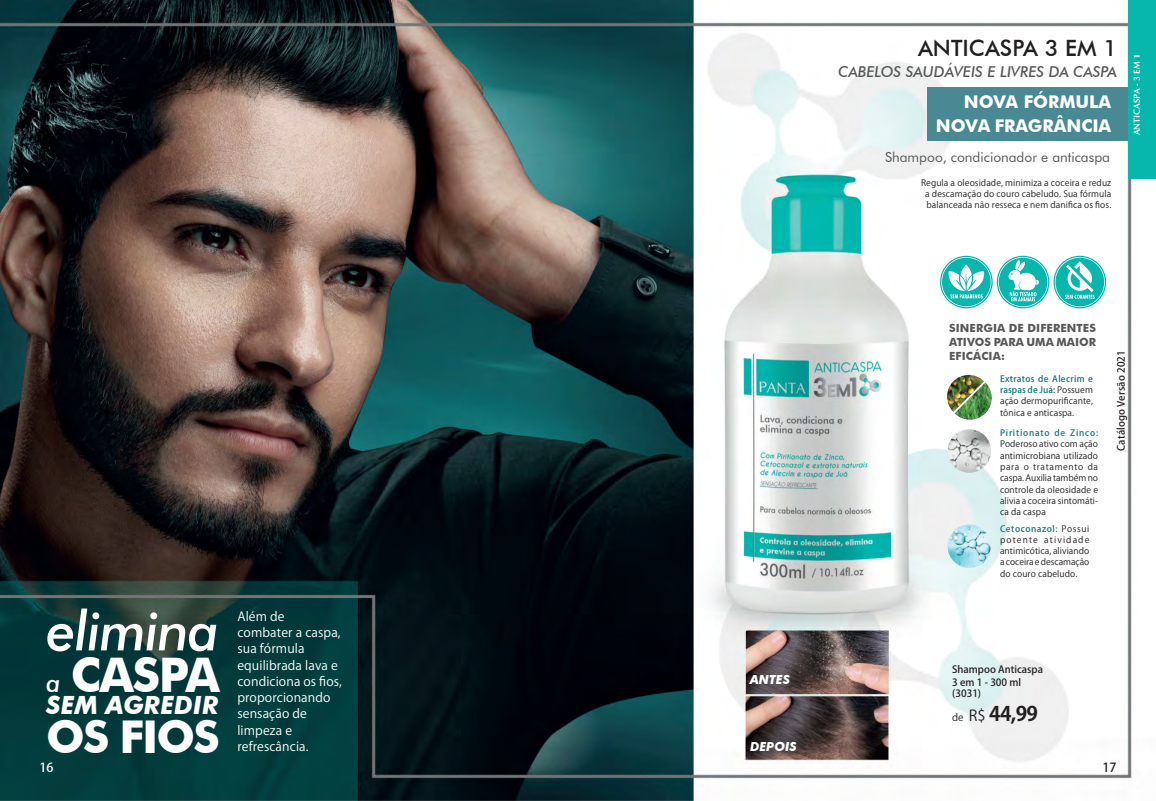
<style>
.page{position:relative;width:1156px;height:801px;background:#fff}
.page>*{position:absolute;margin:0;border:0;box-sizing:border-box;transform-origin:0 0}
.t1{font:italic 500 55.25px "Futura BT";letter-spacing:-.03em;color:#fff}
.t2{font:700 47.75px "Futura BT";letter-spacing:-.03em;color:#fff}
.t3{font:700 45.25px "Futura BT";letter-spacing:-.04em;color:#fff}
.t4{font:italic 700 25.12px "Futura BT";color:#fff}
.t5{font:500 22.5px "Futura BT";color:#231f20}
.t6{font:700 20px "Koz Go Pr 6 N";color:#231f20}
.t7{font:700 17.5px/23.8px "Futura BT";color:#fff;text-align:right}
.t8{font:italic 500 15px "Futura BT";color:#57585a}
.t9{font:13.75px "Futura BT";color:#57585a}
.t10{font:12.5px/16.2px "Koz Go Pr 6 N";letter-spacing:.01em;color:#fff}
.t11{font:italic 700 12.5px "Futura BT";color:#fff}
.t12{font:500 12.5px "Koz Go Pr 6 N";color:#fff}
.t13{font:500 12.5px "Koz Go Pr 6 N";color:#231f20}
.t14{font:700 11.25px/13.8px "Futura BT";letter-spacing:.01em;color:#57585a;text-align:justify}
.t15{font:500 10px/12px "Koz Go Pr 6 N";color:#231f20}
.t16{font:8.75px/11.2px "Koz Go Pr 6 N";letter-spacing:.01em;color:#231f20;text-align:justify}
.t17{font:500 8.75px "Koz Go Pr 6 N";letter-spacing:.085em;color:#0e767f}
.t18{font:700 8.75px "CG Omega";color:#fff}
.s1{font-weight:500;font-style:italic;font-size:25.12px}
.s2{font-weight:500;color:#0e767f}
.s3{font-weight:400;font-size:10px}
.s4{font-weight:400;font-size:15px}
</style>
<div class="page">
<img style="left:0;top:0;width:1132px;height:801px">
<hr style="left:1155px;top:88px;width:1px;height:53px;background:#498993">
<div style="left:927px;top:88px;width:201px;height:53px;background:#498993"></div>
<img style="left:947px;top:429px;width:43px;height:44px;border-radius:22px">
<img style="left:947px;top:524px;width:43px;height:44px;border-radius:22px">
<img style="left:954px;top:382px;width:39px;height:40px">
<img style="left:944px;top:375px;width:39px;height:37px">
<div style="left:1128px;top:0;width:27px;height:179px;background:#07b7ad"></div>
<svg style="left:939px;top:256px;width:166px;height:52px"></svg>
<h3 class="t5" style="left:917px;top:34px;width:200px">ANTICASPA 3 EM 1</h3>
<h3 class="t8" style="left:838px;top:63px;width:280px">CABELOS SAUDÁVEIS E LIVRES DA CASPA</h3>
<h3 class="t7" style="left:935px;top:90px;width:177px">NOVA FÓRMULA<br>NOVA FRAGRÂNCIA</h3>
<h3 class="t9" style="left:884px;top:149px;width:226px">Shampoo, condicionador e anticaspa</h3>
<p class="t16" style="left:925px;top:177px;width:187px;text-indent:-4px">Regula a oleosidade, minimiza a coceira e reduz a descamação do couro cabeludo. Sua fórmula balanceada não resseca e nem danifica os fios.</p>
<p class="t18" style="left:1130px;top:135px;width:82px;rotate:-90deg">ANTICASPA - 3 EM 1</p>
<h1 class="t1" style="left:46px;top:597px;width:174px">elimina</h1>
<h2 class="t2" style="left:46px;top:646px;width:175px"><span class="s1">a</span> CASPA</h2>
<h3 class="t4" style="left:46px;top:690px;width:174px">SEM AGREDIR</h3>
<h3 class="t3" style="left:46px;top:710px;width:175px">OS FIOS</h3>
<h3 class="t10" style="left:237px;top:608px;width:106px">Além de combater a caspa, sua fórmula equilibrada lava e condiciona os fios, proporcionando sensação de limpeza e refrescância.</h3>
<h3 class="t11" style="left:749px;top:672px;width:41px">ANTES</h3>
<h3 class="t11" style="left:749px;top:739px;width:48px">DEPOIS</h3>
<p class="t14" style="left:948px;top:321px;width:148px">SINERGIA DE DIFERENTES ATIVOS PARA UMA MAIOR EFICÁCIA:</p>
<p class="t16" style="left:999px;top:373px;width:94px"><span class="s2">Extratos de Alecrim e raspas de Juá:</span> Possuem ação dermopurificante, tônica e anticaspa.</p>
<p class="t17" style="left:999px;top:428px;width:100px">Piritionato de Zinco:</p>
<p class="t16" style="left:999px;top:439px;width:99px">Poderoso ativo com ação antimicrobiana utilizado para o tratamento da caspa. Auxilia também no controle da oleosidade e alivia a coceira sintomáti&shy;ca da caspa</p>
<p class="t16" style="left:999px;top:523px;width:91px"><span class="s2">Cetoconazol:</span> Possui potente atividade antimicótica, aliviando a coceira e descamação do couro cabeludo.</p>
<p class="t15" style="left:1115px;top:451px;width:102px;rotate:-90deg">Catálogo Versão 2021</p>
<p class="t15" style="left:952px;top:664px;width:92px">Shampoo Anticaspa<br>3 em 1 - 300 ml (3031)</p>
<h3 class="t6" style="left:952px;top:703px;width:87px"><span class="s3">de</span> <span class="s4">R$</span> 44,99</h3>
<h3 class="t12" style="left:39px;top:760px;width:16px">16</h3>
<h3 class="t13" style="left:1102px;top:760px;width:16px">17</h3>
</div>
